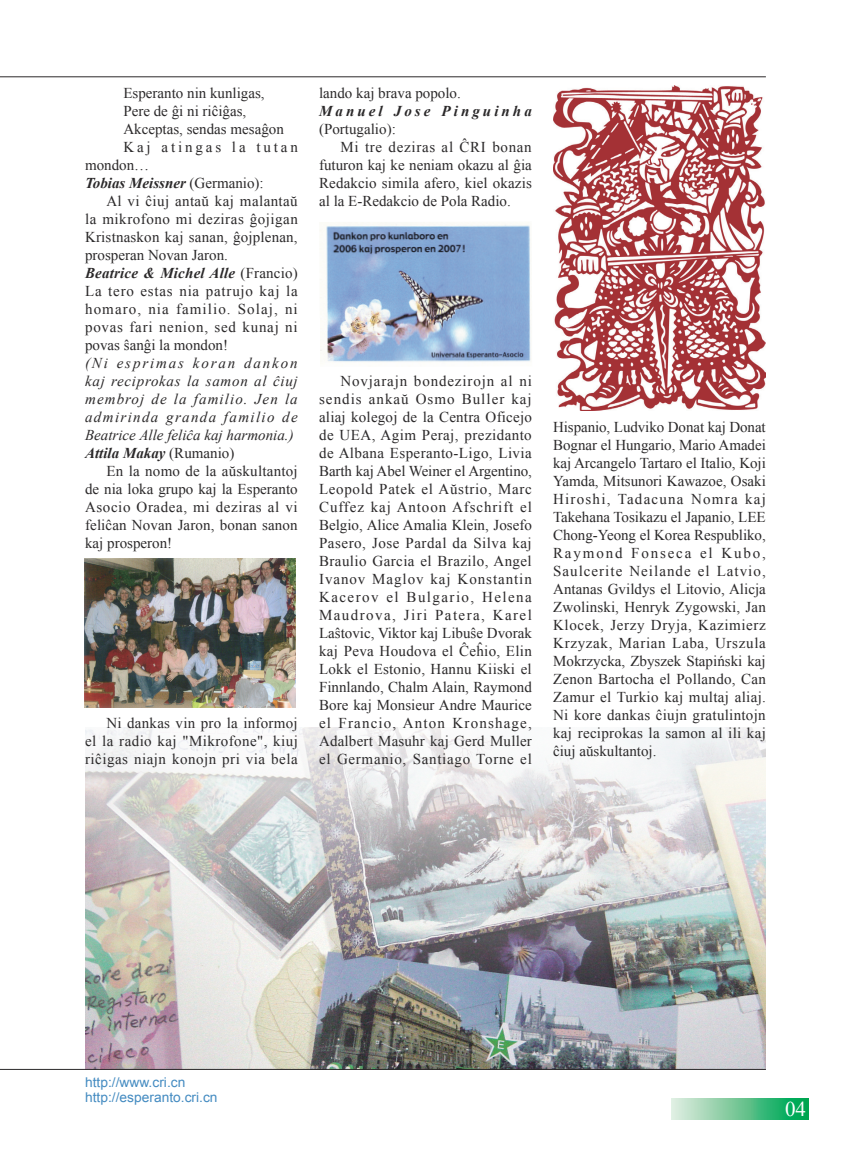
<style>
.page{position:relative;width:851px;height:1149px;background:#fff}
.page>*{position:absolute;margin:0;border:0;box-sizing:border-box;transform-origin:0 0}
.t1{font:21px "Times New Roman";color:#fff}
.t2{font:15px/18px "Times New Roman";letter-spacing:.01em;color:#2b292a;text-align:justify}
.t3{font:italic 15px/18px "Times New Roman";letter-spacing:.07em;color:#2b292a}
.t4{font:italic 700 15px "Times New Roman";letter-spacing:.01em;color:#2b292a}
.t5{font:15px "Times New Roman";letter-spacing:.05em;color:#2b292a}
.t6{font:15px "Times New Roman";letter-spacing:.035em;color:#2b292a}
.t7{font:15px "Times New Roman";letter-spacing:.07em;color:#2b292a}
.t8{font:15px "Times New Roman";letter-spacing:.045em;color:#2b292a}
.t9{font:italic 700 15px "Times New Roman";letter-spacing:.205em;color:#2b292a}
.t10{font:15px "Times New Roman";letter-spacing:.19em;color:#2b292a}
.t11{font:13.5px/15px "Arial";color:#448bc1}
.s1{font-weight:400;font-style:normal}
.s2{font-weight:700}
.s3{font-style:normal}
</style>
<div class="page">
<img style="left:85px;top:727px;width:680px;height:341px">
<img style="left:554px;top:85px;width:211px;height:325px">
<hr style="left:0;top:76px;width:765px;height:1px;background:#2b292a">
<hr style="left:0;top:1068px;width:765px;height:1px;background:#2b292a">
<div style="left:671px;top:1098px;width:137px;height:20px;background:linear-gradient(to right,#e9ece1,#00a148)"></div>
<img style="left:85px;top:558px;width:210px;height:149px">
<img style="left:320px;top:224px;width:211px;height:138px">
<p class="t2" style="left:123px;top:83px;width:143px">Esperanto nin kunligas,</p>
<p class="t2" style="left:123px;top:101px;width:124px">Pere de ĝi ni riĉiĝas,</p>
<p class="t2" style="left:123px;top:119px;width:162px">Akceptas, sendas mesaĝon</p>
<p class="t10" style="left:123px;top:136px;width:176px">Kaj atingas la tutan</p>
<p class="t2" style="left:85px;top:155px;width:66px">mondon…</p>
<p class="t4" style="left:85px;top:172px;width:180px">Tobias Meissner <span class="s1">(Germanio):</span></p>
<p class="t2" style="left:106px;top:191px;width:193px">Al vi ĉiuj antaŭ kaj malantaŭ</p>
<p class="t6" style="left:85px;top:208px;width:214px">la mikrofono mi deziras ĝojigan</p>
<p class="t2" style="left:85px;top:227px;width:214px">Kristnaskon kaj sanan, ĝojplenan,</p>
<p class="t2" style="left:85px;top:245px;width:144px">prosperan Novan Jaron.</p>
<p class="t4" style="left:85px;top:262px;width:214px">Beatrice &amp; Michel Alle <span class="s1">(Francio)</span></p>
<p class="t5" style="left:85px;top:280px;width:214px">La tero estas nia patrujo kaj la</p>
<p class="t7" style="left:85px;top:298px;width:214px">homaro, nia familio. Solaj, ni</p>
<p class="t5" style="left:85px;top:316px;width:214px">povas fari nenion, sed kunaj ni</p>
<p class="t2" style="left:85px;top:335px;width:144px">povas ŝanĝi la mondon!</p>
<p class="t3" style="left:85px;top:355px;width:214px">(Ni esprimas koran dankon kaj reciprokas la samon al ĉiuj membroj de la familio. Jen la admirinda granda familio de<br>Beatrice Alle feliĉa kaj harmonia.)<br><span class="s2">Attila Makay</span> <span class="s3">(Rumanio)</span></p>
<p class="t2" style="left:85px;top:461px;width:214px;text-indent:21px">En la nomo de la aŭskultantoj de nia loka grupo kaj la Esperanto Asocio Oradea, mi deziras al vi feliĉan Novan Jaron, bonan sanon kaj prosperon!</p>
<p class="t2" style="left:85px;top:713px;width:214px;text-indent:21px">Ni dankas vin pro la informoj el la radio kaj "Mikrofone", kiuj riĉigas niajn konojn pri via bela</p>
<p class="t2" style="left:319px;top:83px;width:143px">lando kaj brava popolo.</p>
<p class="t9" style="left:319px;top:100px;width:214px">Manuel Jose Pinguinha</p>
<p class="t2" style="left:319px;top:119px;width:78px">(Portugalio):</p>
<p class="t8" style="left:340px;top:136px;width:193px">Mi tre deziras al ĈRI bonan</p>
<p class="t2" style="left:319px;top:155px;width:214px">futuron kaj ke neniam okazu al ĝia</p>
<p class="t2" style="left:319px;top:173px;width:214px">Redakcio simila afero, kiel okazis</p>
<p class="t2" style="left:319px;top:191px;width:193px">al la E-Redakcio de Pola Radio.</p>
<p class="t2" style="left:319px;top:371px;width:214px;text-indent:21px">Novjarajn bondezirojn al ni sendis ankaŭ Osmo Buller kaj aliaj kolegoj de la Centra Oficejo de UEA, Agim Peraj, prezidanto de Albana Esperanto-Ligo, Livia Barth kaj Abel Weiner el Argentino, Leopold Patek el Aŭstrio, Marc Cuffez kaj Antoon Afschrift el Belgio, Alice Amalia Klein, Josefo Pasero, Jose Pardal da Silva kaj Braulio Garcia el Brazilo, Angel Ivanov Maglov kaj Konstantin Kacerov el Bulgario, Helena Maudrova, Jiri Patera, Karel Laŝtovic, Viktor kaj Libuŝe Dvorak kaj Peva Houdova el Ĉeĥio, Elin Lokk el Estonio, Hannu Kiiski el Finnlando, Chalm Alain, Raymond Bore kaj Monsieur Andre Maurice el Francio, Anton Kronshage, Adalbert Masuhr kaj Gerd Muller el Germanio, Santiago Torne el</p>
<p class="t2" style="left:553px;top:417px;width:214px">Hispanio, Ludviko Donat kaj Donat Bognar el Hungario, Mario Amadei kaj Arcangelo Tartaro el Italio, Koji Yamda, Mitsunori Kawazoe, Osaki Hiroshi, Tadacuna Nomra kaj Takehana Tosikazu el Japanio, LEE Chong-Yeong el Korea Respubliko, Raymond Fonseca el Kubo, Saulcerite Neilande el Latvio, Antanas Gvildys el Litovio, Alicja Zwolinski, Henryk Zygowski, Jan Klocek, Jerzy Dryja, Kazimierz Krzyzak, Marian Laba, Urszula Mokrzycka, Zbyszek Stapiński kaj Zenon Bartocha el Pollando, Can Zamur el Turkio kaj multaj aliaj.<br>Ni kore dankas ĉiujn gratulintojn kaj reciprokas la samon al ili kaj ĉiuj aŭskultantoj.</p>
<p class="t11" style="left:85px;top:1075px;width:134px">http://www.cri.cn http://esperanto.cri.cn</p>
<h1 class="t1" style="left:784px;top:1094px;width:22px">04</h1>
</div>
